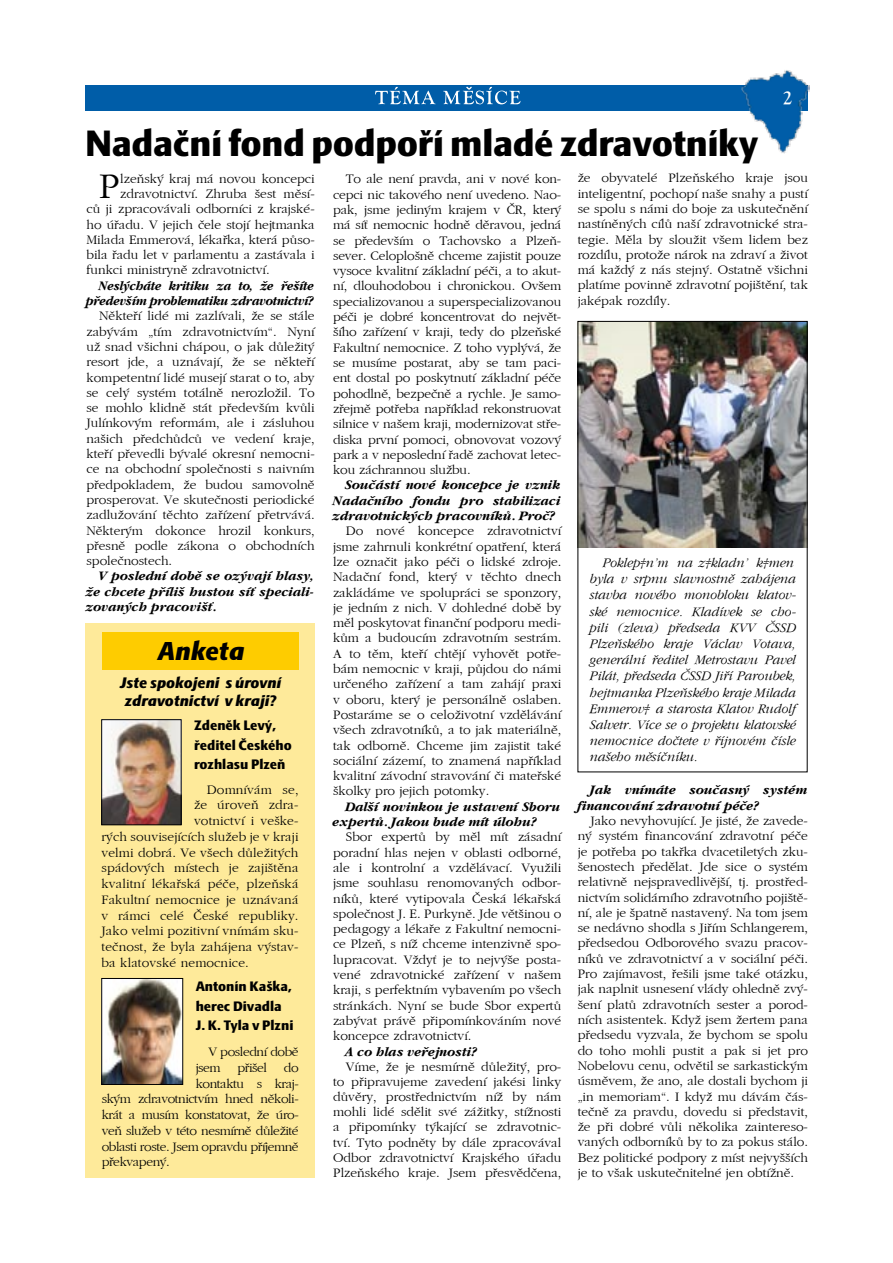
<style>
.page{position:relative;width:893px;height:1263px;background:#fff}
.page>*{position:absolute;margin:0;border:0;box-sizing:border-box;transform-origin:0 0}
.t1{font:37.65px "Gatineau";color:#000}
.t2{font:36px "Skoda Sans Black CE";letter-spacing:-.01em;color:#000}
.t3{font:italic 25.5px "Skoda Sans Black CE";color:#000}
.t4{font:700 22.5px "Golden Old Style";color:#fff}
.t5{font:italic 15px/18px "Skoda Sans Black CE";color:#000;text-align:center}
.t6{font:13.5px/15.3px "Gatineau";color:#000;text-align:justify}
.t7{font:italic 13.5px/16.2px "Gatineau";color:#000}
.t8{font:italic 700 13.5px/15.3px "Gatineau";color:#000}
.t9{font:13.5px "Gatineau";letter-spacing:-.03em;color:#000}
.t10{font:13.5px/19.5px "Skoda Sans Black CE";color:#000}
.t11{font:italic 700 13.5px/15.3px "Gatineau";letter-spacing:-.02em;color:#000;text-align:right;scale:.93 1}
</style>
<div class="page">
<div style="left:85px;top:85px;width:723px;height:26px;background:#005da8"></div>
<img style="left:741px;top:70px;width:69px;height:84px">
<div style="left:85px;top:623px;width:230px;height:555px;background:#feea9a"></div>
<div style="left:102px;top:632px;width:196px;height:38px;background:#fecc00"></div>
<img style="left:104px;top:721px;width:75px;height:102px">
<div style="left:102px;top:719px;width:79px;height:106px;border:1px solid #000"></div>
<img style="left:104px;top:980px;width:77px;height:103px">
<div style="left:102px;top:978px;width:81px;height:107px;border:1px solid #000"></div>
<img style="left:580px;top:323px;width:225px;height:225px">
<div style="left:578px;top:321px;width:229px;height:451px;border:1px solid #000"></div>
<svg style="left:375px;top:87px;width:145px;height:17px"></svg>
<h3 class="t4" style="left:782px;top:85px;width:12px">2</h3>
<h2 class="t2" style="left:85px;top:122px;width:675px">Nadační fond podpoří mladé zdravotníky</h2>
<h1 class="t1" style="left:99px;top:165px;width:23px">P</h1>
<p class="t6" style="left:120px;top:171px;width:196px">lzeňský kraj má novou koncepci</p>
<p class="t6" style="left:578px;top:170px;width:232px">že obyvatelé Plzeňského kraje jsou inteligentní, pochopí naše snahy a pustí se spolu s námi do boje za uskutečnění nastíněných cílů naší zdravotnické stra&shy;tegie. Měla by sloužit všem lidem bez rozdílu, protože nárok na zdraví a život má každý z nás stejný. Ostatně všichni platíme povinně zdravotní pojištění, tak jaképak rozdíly.</p>
<p class="t6" style="left:333px;top:171px;width:230px;text-indent:13px">To ale není pravda, ani v nové kon&shy;cepci nic takového není uvedeno. Nao&shy;pak, jsme jediným krajem v ČR, který má síť nemocnic hodně děravou, jedná se především o Tachovsko a Plzeň&shy;sever. Celoplošně chceme zajistit pouze vysoce kvalitní základní péči, a to akut&shy;ní, dlouhodobou i chronickou. Ovšem specializovanou a superspecializovanou péči je dobré koncentrovat do největ&shy;šího zařízení v kraji, tedy do plzeňské Fakultní nemocnice. Z toho vyplývá, že se musíme postarat, aby se tam paci&shy;ent dostal po poskytnutí základní péče pohodlně, bezpečně a rychle. Je samo&shy;zřejmě potřeba například rekonstruovat silnice v našem kraji, modernizovat stře&shy;diska první pomoci, obnovovat vozový park a v neposlední řadě zachovat letec&shy;kou záchrannou službu.</p>
<p class="t8" style="left:333px;top:478px;width:230px;text-align:justify;text-indent:13px">Součástí nové koncepce je vznik Nadačního fondu pro stabilizaci zdravotnických pracovníků. Proč?</p>
<p class="t6" style="left:333px;top:523px;width:230px;text-indent:13px">Do nové koncepce zdravotnictví jsme zahrnuli konkrétní opatření, která lze označit jako péči o lidské zdroje.<br>Nadační fond, který v těchto dnech zakládáme ve spolupráci se sponzory, je jedním z nich. V dohledné době by měl poskytovat finanční podporu medi&shy;kům a budoucím zdravotním sestrám.<br>A to těm, kteří chtějí vyhovět potře&shy;bám nemocnic v kraji, půjdou do námi určeného zařízení a tam zahájí praxi v oboru, který je personálně oslaben.<br>Postaráme se o celoživotní vzdělávání všech zdravotníků, a to jak materiálně, tak odborně. Chceme jim zajistit také sociální zázemí, to znamená například kvalitní závodní stravování či mateřské školky pro jejich potomky.</p>
<p class="t8" style="left:333px;top:799px;width:230px;text-indent:13px">Další novinkou je ustavení Sboru expertů. Jakou bude mít úlohu?</p>
<p class="t6" style="left:333px;top:829px;width:230px;text-indent:13px">Sbor expertů by měl mít zásadní poradní hlas nejen v oblasti odborné, ale i kontrolní a vzdělávací. Využili jsme souhlasu renomovaných odbor&shy;níků, které vytipovala Česká lékařská společnost J. E. Purkyně. Jde většinou o pedagogy a lékaře z Fakultní nemocni&shy;ce Plzeň, s níž chceme intenzivně spo&shy;lupracovat. Vždyť je to nejvýše posta&shy;vené zdravotnické zařízení v našem kraji, s perfektním vybavením po všech stránkách. Nyní se bude Sbor expertů zabývat právě připomínkováním nové koncepce zdravotnictví.</p>
<p class="t8" style="left:346px;top:1044px;width:133px">A co hlas veřejnosti?</p>
<p class="t6" style="left:333px;top:1059px;width:230px;text-indent:13px">Víme, že je nesmírně důležitý, pro&shy;to připravujeme zavedení jakési linky důvěry, prostřednictvím níž by nám mohli lidé sdělit své zážitky, stížnosti a připomínky týkající se zdravotnic&shy;tví. Tyto podněty by dále zpracovával Odbor zdravotnictví Krajského úřadu Plzeňského kraje. Jsem přesvědčena,</p>
<p class="t6" style="left:120px;top:186px;width:196px">zdravotnictví. Zhruba šest měsí-</p>
<p class="t6" style="left:86px;top:201px;width:230px">ců ji zpracovávali odborníci z krajské-</p>
<p class="t6" style="left:86px;top:217px;width:230px">ho úřadu. V jejich čele stojí hejtmanka</p>
<p class="t6" style="left:86px;top:232px;width:230px">Milada Emmerová, lékařka, která půso-</p>
<p class="t6" style="left:86px;top:247px;width:230px">bila řadu let v parlamentu a zastávala i</p>
<p class="t6" style="left:86px;top:263px;width:185px">funkci ministryně zdravotnictví.</p>
<p class="t11" style="left:86px;top:278px;width:247px">Neslýcháte kritiku za to, že řešíte především problematiku zdravotnictví?</p>
<p class="t6" style="left:86px;top:308px;width:230px;text-indent:13px">Někteří lidé mi zazlívali, že se stále zabývám „tím zdravotnictvím“. Nyní už snad všichni chápou, o jak důležitý resort jde, a uznávají, že se někteří kompetentní lidé musejí starat o to, aby se celý systém totálně nerozložil. To se mohlo klidně stát především kvůli Julínkovým reformám, ale i zásluhou našich předchůdců ve vedení kraje, kteří převedli bývalé okresní nemocni&shy;ce na obchodní společnosti s naivním předpokladem, že budou samovolně prosperovat. Ve skutečnosti periodické zadlužování těchto zařízení přetrvává.<br>Některým dokonce hrozil konkurs, přesně podle zákona o obchodních společnostech.</p>
<p class="t8" style="left:86px;top:569px;width:230px;text-align:justify;text-indent:13px">V poslední době se ozývají hlasy, že chcete příliš hustou síť speciali&shy;zovaných pracovišť.</p>
<p class="t7" style="left:589px;top:555px;width:208px;text-indent:13px">Poklepáním na základní kámen byla v srpnu slavnostně zahájena stavba nového monobloku klatov&shy;ské nemocnice. Kladívek se cho&shy;pili (zleva) předseda KVV ČSSD<br>Plzeňského kraje Václav Votava, generální ředitel Metrostavu Pavel<br>Pilát, předseda ČSSD Jiří Paroubek, hejtmanka Plzeňského kraje Milada<br>Emmerová a starosta Klatov Rudolf<br>Salvetr. Více se o projektu klatovské nemocnice dočtete v říjnovém čísle našeho měsíčníku.</p>
<h3 class="t3" style="left:157px;top:636px;width:88px">Anketa</h3>
<p class="t5" style="left:119px;top:674px;width:163px">Jste spokojeni s úrovní zdravotnictví v kraji?</p>
<p class="t10" style="left:194px;top:716px;width:99px">Zdeněk Levý, ředitel Českého rozhlasu Plzeň</p>
<p class="t6" style="left:207px;top:782px;width:93px">Domnívám se,</p>
<p class="t6" style="left:194px;top:797px;width:106px">že úroveň zdra-</p>
<p class="t6" style="left:194px;top:813px;width:106px">votnictví i veške-</p>
<p class="t6" style="left:102px;top:829px;width:198px">rých souvisejících služeb je v kraji</p>
<p class="t6" style="left:102px;top:845px;width:198px">velmi dobrá. Ve všech důležitých</p>
<p class="t6" style="left:102px;top:860px;width:198px">spádových místech je zajištěna</p>
<p class="t6" style="left:102px;top:876px;width:198px">kvalitní lékařská péče, plzeňská</p>
<p class="t6" style="left:102px;top:892px;width:198px">Fakultní nemocnice je uznávaná</p>
<p class="t6" style="left:102px;top:908px;width:198px">v rámci celé České republiky.</p>
<p class="t6" style="left:102px;top:923px;width:198px">Jako velmi pozitivní vnímám sku-</p>
<p class="t6" style="left:102px;top:939px;width:198px">tečnost, že byla zahájena výstav-</p>
<p class="t6" style="left:102px;top:955px;width:149px">ba klatovské nemocnice.</p>
<p class="t10" style="left:196px;top:977px;width:99px">Antonín Kaška, herec Divadla<br>J. K. Tyla v Plzni</p>
<p class="t9" style="left:208px;top:1044px;width:92px">V poslední době</p>
<p class="t9" style="left:196px;top:1060px;width:104px">jsem přišel do</p>
<p class="t9" style="left:196px;top:1076px;width:105px">kontaktu s kraj-</p>
<p class="t9" style="left:102px;top:1091px;width:198px">ským zdravotnictvím hned několi-</p>
<p class="t9" style="left:102px;top:1107px;width:198px">krát a musím konstatovat, že úro-</p>
<p class="t9" style="left:102px;top:1123px;width:198px">veň služeb v této nesmírně důležité</p>
<p class="t9" style="left:102px;top:1139px;width:198px">oblasti roste. Jsem opravdu příjemně</p>
<p class="t9" style="left:102px;top:1154px;width:70px">překvapený.</p>
<p class="t8" style="left:578px;top:783px;width:232px;text-indent:13px">Jak vnímáte současný systém financování zdravotní péče?</p>
<p class="t6" style="left:578px;top:813px;width:232px;text-indent:13px">Jako nevyhovující. Je jisté, že zavede&shy;ný systém financování zdravotní péče je potřeba po takřka dvacetiletých zku&shy;šenostech předělat. Jde sice o systém relativně nejspravedlivější, tj. prostřed&shy;nictvím solidárního zdravotního pojiště&shy;ní, ale je špatně nastavený. Na tom jsem se nedávno shodla s Jiřím Schlangerem, předsedou Odborového svazu pracov&shy;níků ve zdravotnictví a v sociální péči.<br>Pro zajímavost, řešili jsme také otázku, jak naplnit usnesení vlády ohledně zvý&shy;šení platů zdravotních sester a porod&shy;ních asistentek. Když jsem žertem pana předsedu vyzvala, že bychom se spolu do toho mohli pustit a pak si jet pro Nobelovu cenu, odvětil se sarkastickým úsměvem, že ano, ale dostali bychom ji „in memoriam“. I když mu dávám čás&shy;tečně za pravdu, dovedu si představit, že při dobré vůli několika zaintereso&shy;vaných odborníků by to za pokus stálo.<br>Bez politické podpory z míst nejvyšších je to však uskutečnitelné jen obtížně.</p>
</div>
